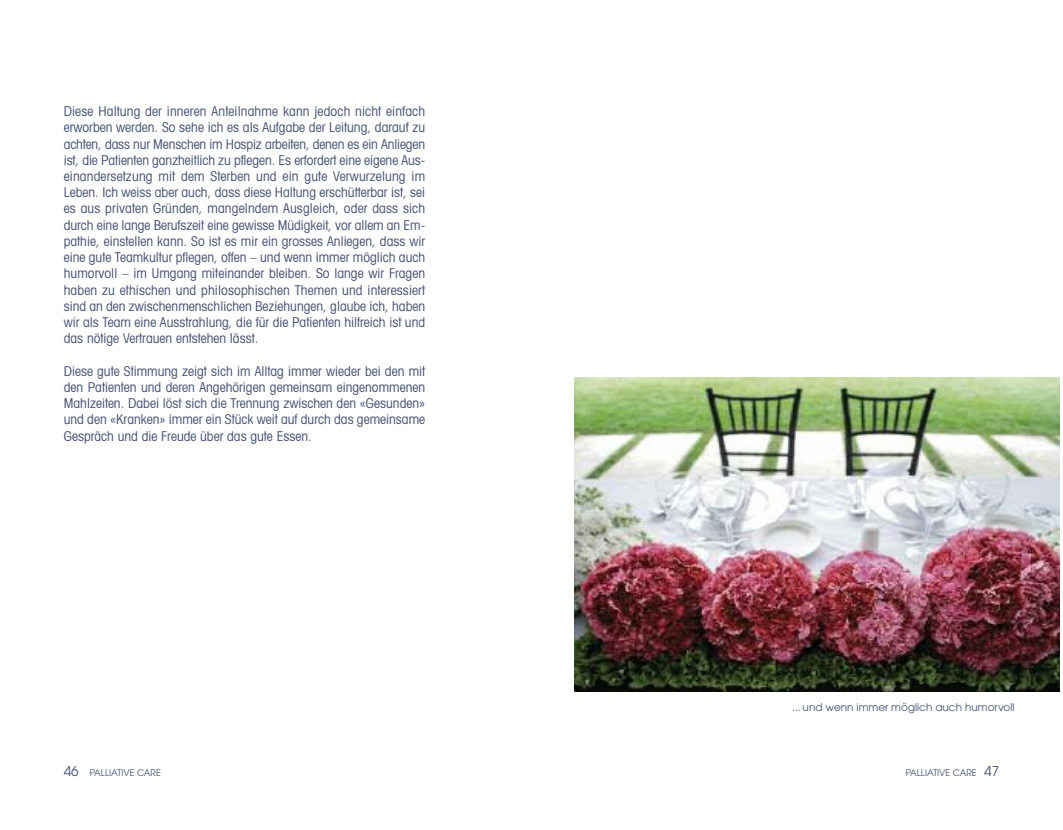
<style>
.page{position:relative;width:1063px;height:830px;background:#fff}
.page>*{position:absolute;margin:0;border:0;box-sizing:border-box;transform-origin:0 0}
.t1{font:condensed 13.5px/16.2px "Avant Garde";color:#444e73;text-align:justify}
.t2{font:10.5px "Avant Garde";color:#444e73}
.t3{font:9px "Avant Garde";color:#444e73}
.s1{font-size:13.5px}
</style>
<div class="page">
<img style="left:574px;top:377px;width:485px;height:314px">
<p class="t1" style="left:64px;top:104px;width:363px">Diese Haltung der inneren Anteilnahme kann jedoch nicht einfach erworben werden. So sehe ich es als Aufgabe der Leitung, darauf zu achten, dass nur Menschen im Hospiz arbeiten, denen es ein Anliegen ist, die Patienten ganzheitlich zu pflegen. Es erfordert eine eigene Aus&shy;einandersetzung mit dem Sterben und ein gute Verwurzelung im Leben. Ich weiss aber auch, dass diese Haltung erschütterbar ist, sei es aus privaten Gründen, mangelndem Ausgleich, oder dass sich durch eine lange Berufszeit eine gewisse Müdigkeit, vor allem an Em&shy;pathie, einstellen kann. So ist es mir ein grosses Anliegen, dass wir eine gute Teamkultur pflegen, offen – und wenn immer möglich auch humorvoll – im Umgang miteinander bleiben. So lange wir Fragen haben zu ethischen und philosophischen Themen und interessiert sind an den zwischenmenschlichen Beziehungen, glaube ich, haben wir als Team eine Ausstrahlung, die für die Patienten hilfreich ist und das nötige Vertrauen entstehen lässt.</p>
<p class="t1" style="left:64px;top:364px;width:363px">Diese gute Stimmung zeigt sich im Alltag immer wieder bei den mit den Patienten und deren Angehörigen gemeinsam eingenommenen Mahlzeiten. Dabei löst sich die Trennung zwischen den «Gesunden» und den «Kranken» immer ein Stück weit auf durch das gemeinsame Gespräch und die Freude über das gute Essen.</p>
<p class="t3" style="left:64px;top:769px;width:99px"><span class="s1">46</span> PALLIATIVE CARE</p>
<p class="t2" style="left:792px;top:702px;width:224px">... und wenn immer möglich auch humorvoll</p>
<p class="t3" style="left:906px;top:769px;width:95px">PALLIATIVE CARE <span class="s1">47</span></p>
</div>
